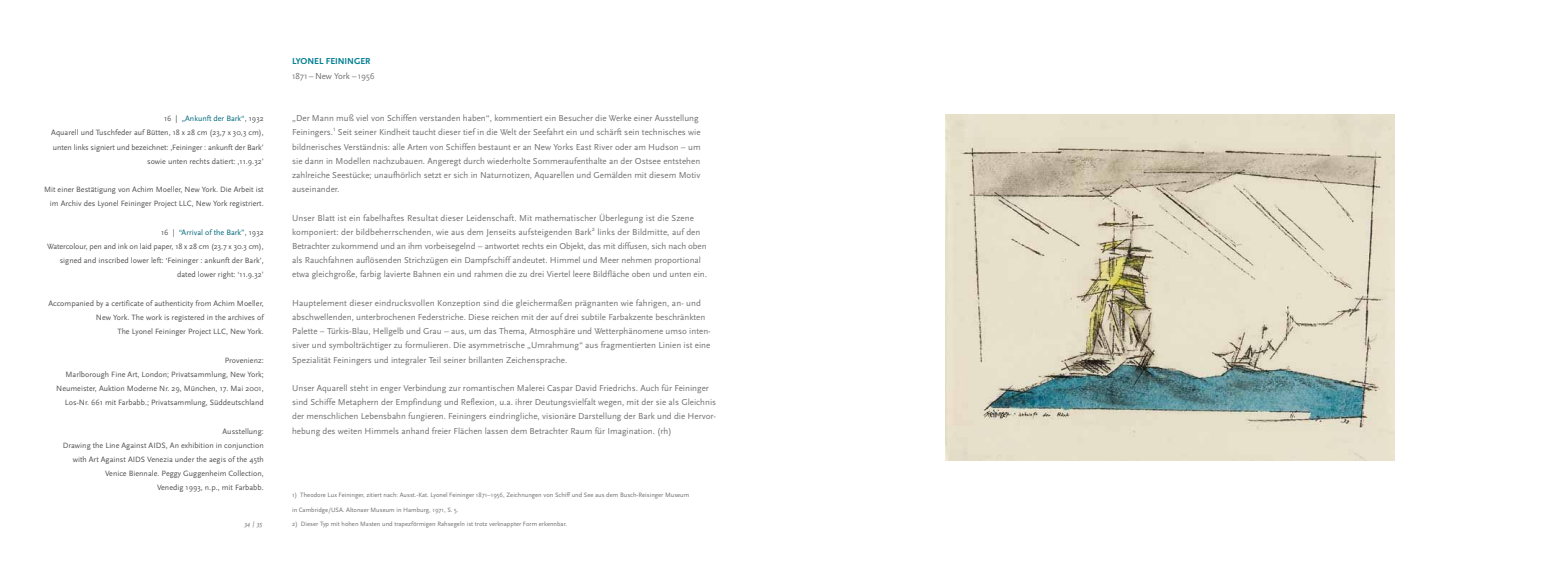
<style>
.page{position:relative;width:1560px;height:582px;background:#fff}
.page>*{position:absolute;margin:0;border:0;box-sizing:border-box;transform-origin:0 0}
.t1{font:9px/14.2px "Scala Sans";color:#707172}
.t2{font:700 9px "Scala Sans";letter-spacing:-.005em;color:#007d92}
.t3{font:8px/14.2px "Scala Sans";color:#505153;text-align:right}
.t4{font:6.5px/14.2px "Scala Sans";color:#707172}
.t5{font:italic 6.5px "Scala Sans";color:#707172}
.s1{color:#006a7b}
</style>
<div class="page">
<img style="left:945px;top:114px;width:449px;height:346px">
<p class="t3" style="left:51px;top:111px;width:214px">16 | <span class="s1">„Ankunft der Bark“</span>, 1932<br>Aquarell und Tuschfeder auf Bütten, 18 x 28 cm (23,7 x 30,3 cm), unten links signiert und bezeichnet: ,Feininger : ankunft der Bark’ sowie unten rechts datiert: ,11.9.32’</p>
<p class="t3" style="left:44px;top:182px;width:221px">Mit einer Bestätigung von Achim Moeller, New York. Die Arbeit ist im Archiv des Lyonel Feininger Project LLC, New York registriert.</p>
<p class="t3" style="left:47px;top:225px;width:218px">16 | <span class="s1">“Arrival of the Bark”</span>, 1932<br>Watercolour, pen and ink on laid paper, 18 x 28 cm (23.7 x 30.3 cm), signed and inscribed lower left: ‘Feininger : ankunft der Bark’, dated lower right: ‘11.9.32’</p>
<p class="t3" style="left:48px;top:296px;width:217px">Accompanied by a certificate of authenticity from Achim Moeller,<br>New York. The work is registered in the archives of<br>The Lyonel Feininger Project LLC, New York.</p>
<p class="t3" style="left:56px;top:352px;width:209px">Provenienz:<br>Marlborough Fine Art, London; Privatsammlung, New York; Neumeister, Auktion Moderne Nr. 29, München, 17. Mai 2001, Los-Nr. 661 mit Farbabb.; Privatsammlung, Süddeutschland</p>
<p class="t3" style="left:63px;top:423px;width:202px">Ausstellung:<br>Drawing the Line Against AIDS, An exhibition in conjunction with Art Against AIDS Venezia under the aegis of the 45th Venice Biennale. Peggy Guggenheim Collection,<br>Venedig 1993, n.p., mit Farbabb.</p>
<p class="t5" style="left:244px;top:519px;width:19px">34 | 35</p>
<p class="t2" style="left:292px;top:57px;width:80px">LYONEL FEININGER</p>
<p class="t1" style="left:292px;top:69px;width:84px">1871 – New York – 1956</p>
<p class="t1" style="left:292px;top:111px;width:410px">„Der Mann muß viel von Schiffen verstanden haben“, kommentiert ein Besucher die Werke einer Ausstellung Feiningers.<sup>1</sup> Seit seiner Kindheit taucht dieser tief in die Welt der Seefahrt ein und schärft sein technisches wie bildnerisches Verständnis: alle Arten von Schiffen bestaunt er an New Yorks East River oder am Hudson – um sie dann in Modellen nachzubauen. Angeregt durch wiederholte Sommeraufenthalte an der Ostsee entstehen zahlreiche Seestücke; unaufhörlich setzt er sich in Naturnotizen, Aquarellen und Gemälden mit diesem Motiv auseinander.</p>
<p class="t1" style="left:292px;top:210px;width:416px">Unser Blatt ist ein fabelhaftes Resultat dieser Leidenschaft. Mit mathematischer Überlegung ist die Szene komponiert: der bildbeherrschenden, wie aus dem Jenseits aufsteigenden Bark<sup>2</sup> links der Bildmitte, auf den Betrachter zukommend und an ihm vorbeisegelnd – antwortet rechts ein Objekt, das mit diffusen, sich nach oben als Rauchfahnen auflösenden Strichzügen ein Dampfschiff andeutet. Himmel und Meer nehmen proportional etwa gleichgroße, farbig lavierte Bahnen ein und rahmen die zu drei Viertel leere Bildfläche oben und unten ein.</p>
<p class="t1" style="left:292px;top:295px;width:420px">Hauptelement dieser eindrucksvollen Konzeption sind die gleichermaßen prägnanten wie fahrigen, an- und abschwellenden, unterbrochenen Federstriche. Diese reichen mit der auf drei subtile Farbakzente beschränkten Palette – Türkis-Blau, Hellgelb und Grau – aus, um das Thema, Atmosphäre und Wetterphänomene umso inten&shy;siver und symbolträchtiger zu formulieren. Die asymmetrische „Umrahmung“ aus fragmentierten Linien ist eine Spezialität Feiningers und integraler Teil seiner brillanten Zeichensprache.</p>
<p class="t1" style="left:292px;top:380px;width:425px">Unser Aquarell steht in enger Verbindung zur romantischen Malerei Caspar David Friedrichs. Auch für Feininger sind Schiffe Metaphern der Empfindung und Reflexion, u.a. ihrer Deutungsvielfalt wegen, mit der sie als Gleichnis der menschlichen Lebensbahn fungieren. Feiningers eindringliche, visionäre Darstellung der Bark und die Hervor&shy;hebung des weiten Himmels anhand freier Flächen lassen dem Betrachter Raum für Imagination. (rh)</p>
<p class="t4" style="left:292px;top:488px;width:398px">1) Theodore Lux Feininger, zitiert nach: Ausst.-Kat. Lyonel Feininger 1871–1956, Zeichnungen von Schiff und See aus dem Busch-Reisinger Museum in Cambridge/USA. Altonaer Museum in Hamburg, 1971, S. 5.</p>
<p class="t4" style="left:292px;top:516px;width:276px">2) Dieser Typ mit hohen Masten und trapezförmigen Rahsegeln ist trotz verknappter Form erkennbar.</p>
</div>
